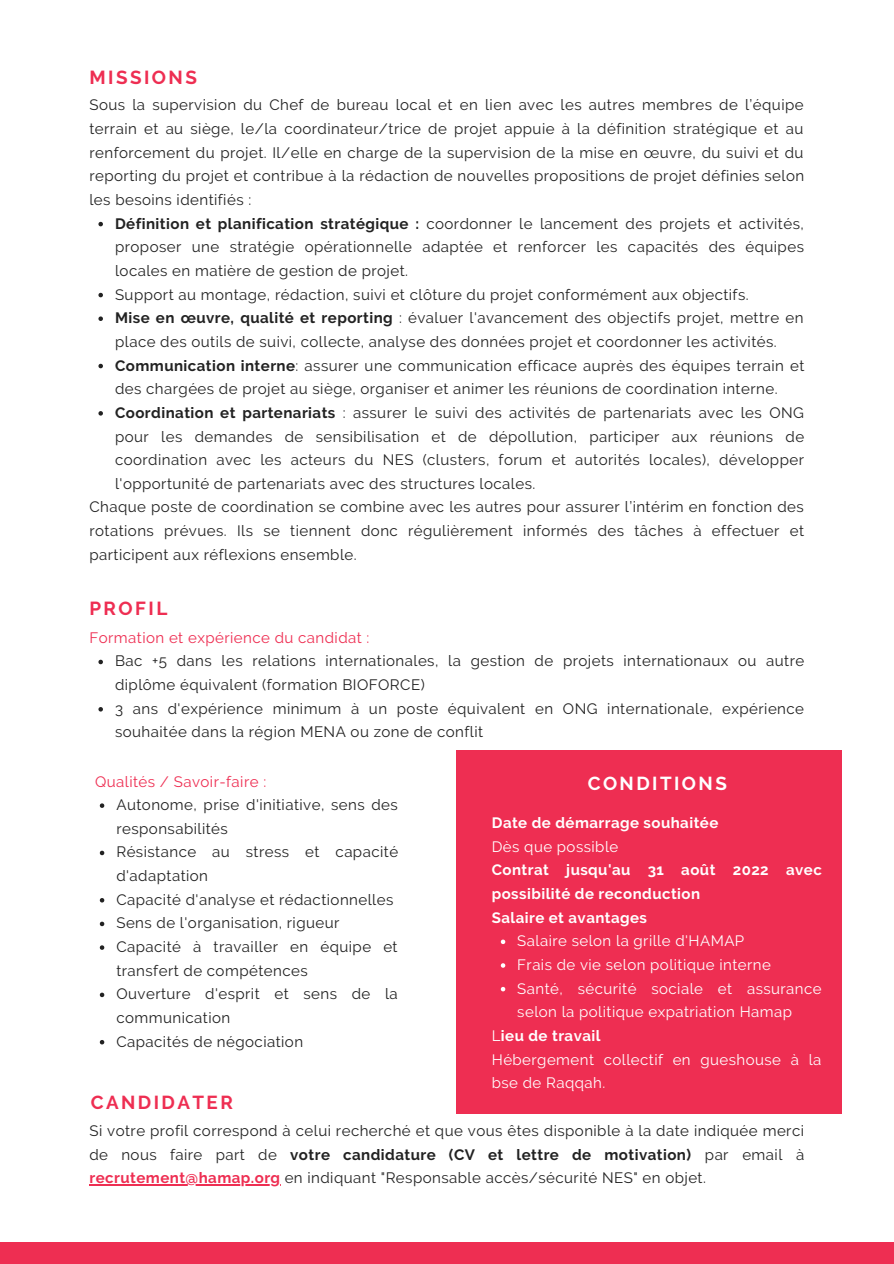
<style>
.page{position:relative;width:894px;height:1264px;background:#fff}
.page>*{position:absolute;margin:0;border:0;box-sizing:border-box;transform-origin:0 0}
.t1{font:700 18.9px "Raleway";letter-spacing:.13em;color:#ee2e52}
.t2{font:700 18.75px "Raleway";letter-spacing:.13em;color:#fff}
.t3{font:700 18.75px "Raleway";letter-spacing:.13em;color:#ee2e52}
.t4{font:15px/23.7px "Raleway";letter-spacing:.03em;color:#222}
.t5{font:15px/23.7px "Raleway";letter-spacing:.03em;color:#fff}
.t6{font:700 15px/23.7px "Raleway";letter-spacing:.03em;color:#fff}
.t7{font:15px "Raleway";letter-spacing:.03em;color:#ee2e52}
.s1{font-weight:700}
.s2{font-weight:400}
.s3{font-weight:700;color:#ee2e52}
</style>
<div class="page">
<div style="left:0;top:1241px;width:893px;height:22px;background:#ee2e52"></div>
<svg style="left:100px;top:803px;width:4px;height:5px"></svg>
<svg style="left:100px;top:850px;width:4px;height:5px"></svg>
<svg style="left:100px;top:898px;width:4px;height:4px"></svg>
<svg style="left:100px;top:921px;width:4px;height:5px"></svg>
<svg style="left:100px;top:945px;width:4px;height:4px"></svg>
<svg style="left:100px;top:992px;width:4px;height:5px"></svg>
<svg style="left:100px;top:1040px;width:4px;height:4px"></svg>
<div style="left:455px;top:750px;width:386px;height:363px;background:#ee2e52"></div>
<svg style="left:500px;top:939px;width:5px;height:5px"></svg>
<svg style="left:500px;top:963px;width:5px;height:4px"></svg>
<svg style="left:500px;top:986px;width:5px;height:5px"></svg>
<hr style="left:89px;top:1184px;width:191px;height:1px;background:#ee2e52">
<svg style="left:98px;top:222px;width:5px;height:4px"></svg>
<svg style="left:98px;top:293px;width:5px;height:4px"></svg>
<svg style="left:98px;top:316px;width:5px;height:5px"></svg>
<svg style="left:98px;top:364px;width:5px;height:4px"></svg>
<svg style="left:98px;top:411px;width:5px;height:4px"></svg>
<svg style="left:98px;top:659px;width:5px;height:5px"></svg>
<svg style="left:98px;top:707px;width:5px;height:4px"></svg>
<p class="t1" style="left:89px;top:67px;width:109px">MISSIONS</p>
<p class="t4" style="left:89px;top:93px;width:716px;text-align:justify">Sous la supervision du Chef de bureau local et en lien avec les autres membres de l’équipe terrain et au siège, le/la coordinateur/trice de projet appuie à la définition stratégique et au renforcement du projet. Il/elle en charge de la supervision de la mise en œuvre, du suivi et du reporting du projet et contribue à la rédaction de nouvelles propositions de projet définies selon les besoins identifiés :</p>
<p class="t4" style="left:115px;top:211px;width:690px;text-align:justify"><span class="s1">Définition et planification stratégique :</span> coordonner le lancement des projets et activités, proposer une stratégie opérationnelle adaptée et renforcer les capacités des équipes locales en matière de gestion de projet.</p>
<p class="t4" style="left:115px;top:282px;width:635px">Support au montage, rédaction, suivi et clôture du projet conformément aux objectifs.</p>
<p class="t4" style="left:115px;top:306px;width:689px"><span class="s1">Mise en œuvre, qualité et reporting</span> : évaluer l'avancement des objectifs projet, mettre en place des outils de suivi, collecte, analyse des données projet et coordonner les activités.</p>
<p class="t4" style="left:115px;top:353px;width:690px"><span class="s1">Communication interne</span>: assurer une communication efficace auprès des équipes terrain et des chargées de projet au siège, organiser et animer les réunions de coordination interne.</p>
<p class="t4" style="left:115px;top:401px;width:690px;text-align:justify"><span class="s1">Coordination et partenariats</span> : assurer le suivi des activités de partenariats avec les ONG pour les demandes de sensibilisation et de dépollution, participer aux réunions de coordination avec les acteurs du NES (clusters, forum et autorités locales), développer l'opportunité de partenariats avec des structures locales.</p>
<p class="t4" style="left:89px;top:495px;width:716px;text-align:justify">Chaque poste de coordination se combine avec les autres pour assurer l’intérim en fonction des rotations prévues. Ils se tiennent donc régulièrement informés des tâches à effectuer et participent aux réflexions ensemble.</p>
<p class="t1" style="left:89px;top:597px;width:79px">PROFIL</p>
<p class="t7" style="left:89px;top:628px;width:281px">Formation et expérience du candidat :</p>
<p class="t4" style="left:115px;top:649px;width:690px">Bac +5 dans les relations internationales, la gestion de projets internationaux ou autre diplôme équivalent (formation BIOFORCE)</p>
<p class="t4" style="left:115px;top:696px;width:690px">3 ans d'expérience minimum à un poste équivalent en ONG internationale, expérience souhaitée dans la région MENA ou zone de conflit</p>
<p class="t7" style="left:95px;top:772px;width:172px">Qualités / Savoir-faire :</p>
<p class="t2" style="left:587px;top:772px;width:141px">CONDITIONS</p>
<p class="t4" style="left:116px;top:793px;width:283px">Autonome, prise d'initiative, sens des responsabilités</p>
<p class="t4" style="left:116px;top:840px;width:283px">Résistance au stress et capacité d'adaptation</p>
<p class="t4" style="left:116px;top:887px;width:278px">Capacité d'analyse et rédactionnelles</p>
<p class="t4" style="left:116px;top:911px;width:224px">Sens de l'organisation, rigueur</p>
<p class="t4" style="left:116px;top:934px;width:283px">Capacité à travailler en équipe et transfert de compétences</p>
<p class="t4" style="left:116px;top:982px;width:283px">Ouverture d'esprit et sens de la communication</p>
<p class="t4" style="left:116px;top:1029px;width:188px">Capacités de négociation</p>
<p class="t6" style="left:491px;top:811px;width:228px">Date de démarrage souhaitée</p>
<p class="t5" style="left:491px;top:834px;width:128px">Dès que possible</p>
<p class="t6" style="left:491px;top:858px;width:331px">Contrat jusqu'au 31 août 2022 avec possibilité de reconduction</p>
<p class="t6" style="left:491px;top:905px;width:157px">Salaire et avantages</p>
<p class="t5" style="left:517px;top:929px;width:228px">Salaire selon la grille d'HAMAP</p>
<p class="t5" style="left:517px;top:952px;width:255px">Frais de vie selon politique interne</p>
<p class="t5" style="left:517px;top:976px;width:306px">Santé, sécurité sociale et assurance selon la politique expatriation Hamap</p>
<p class="t6" style="left:491px;top:1023px;width:110px"><span class="s2">L</span>ieu de travail</p>
<p class="t5" style="left:491px;top:1047px;width:331px">Hébergement collectif en gueshouse à la bse de Raqqah.</p>
<p class="t3" style="left:91px;top:1091px;width:143px">CANDIDATER</p>
<p class="t4" style="left:89px;top:1118px;width:716px;text-align:justify">Si votre profil correspond à celui recherché et que vous êtes disponible à la date indiquée merci de nous faire part de <span class="s1">votre candidature (CV et lettre de motivation)</span> par email à <span class="s3">recrutement@hamap.org</span> en indiquant "Responsable accès/sécurité NES" en objet.</p>
</div>
